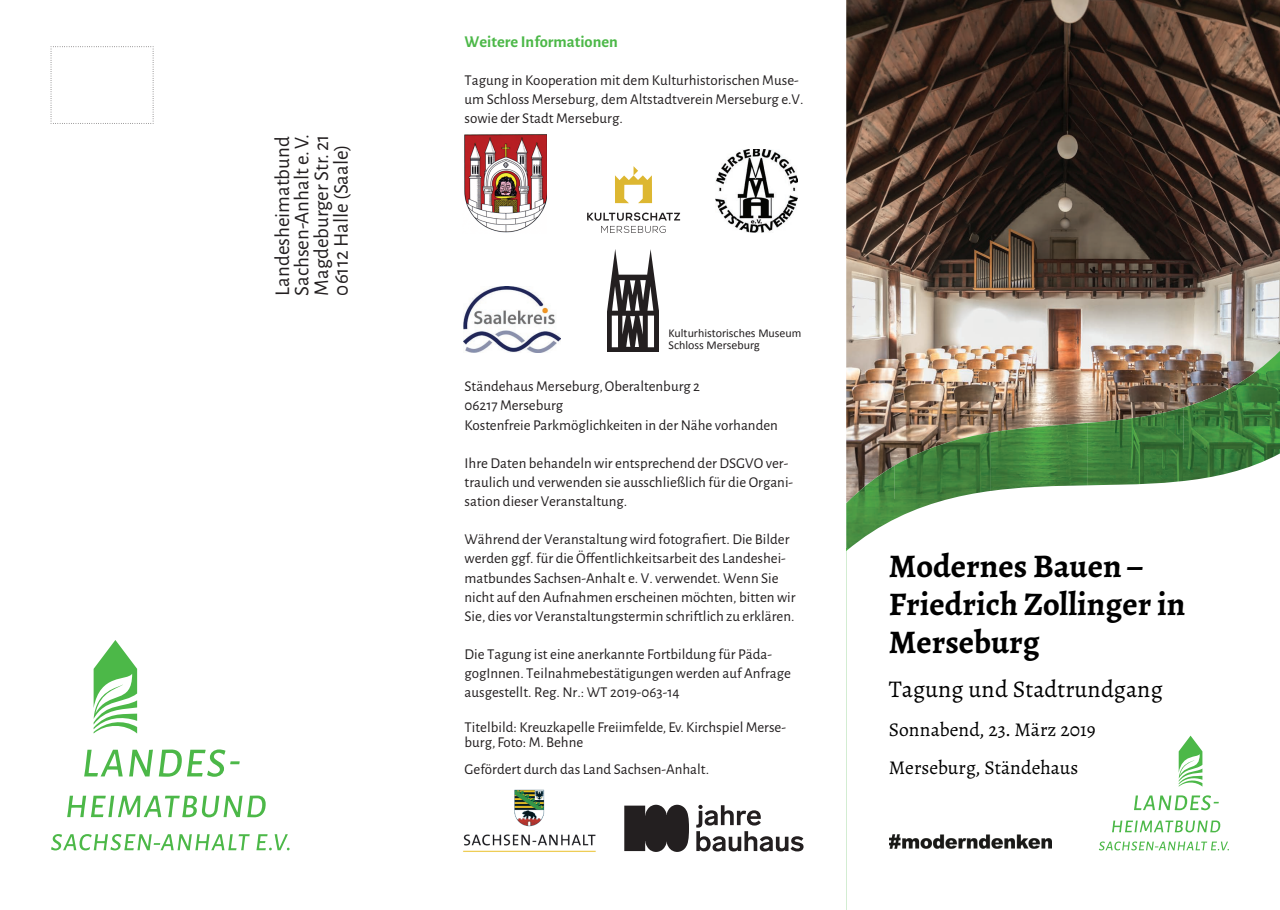
<style>
.page{position:relative;width:1280px;height:910px;background:#fff}
.page>*{position:absolute;margin:0;border:0;box-sizing:border-box;transform-origin:0 0}
.t1{font:700 33px/38.2px "Alegreya";color:#000}
.t2{font:24px "Alegreya";color:#000}
.t3{font:21px/19.5px "Alegreya Sans";color:#231f20;text-align:justify}
.t4{font:19.5px/38.2px "Alegreya";color:#000}
.t5{font:700 16.5px "Alegreya Sans";color:#4cb848}
.t6{font:15px/19.2px "Alegreya Sans";color:#231f20}
.t7{font:12px/12px "Calibri";color:#231f20}
</style>
<div class="page">
<img style="left:846px;top:0;width:434px;height:439px">
<img style="left:1183px;top:351px;width:97px;height:88px">
<img style="left:894px;top:432px;width:97px;height:7px">
<img style="left:991px;top:423px;width:96px;height:16px">
<img style="left:1087px;top:407px;width:97px;height:32px">
<svg style="left:846px;top:439px;width:434px;height:471px"></svg>
<svg style="left:51px;top:46px;width:103px;height:78px"></svg>
<svg style="left:94px;top:640px;width:43px;height:93px"></svg>
<svg style="left:67px;top:796px;width:199px;height:21px"></svg>
<svg style="left:51px;top:834px;width:239px;height:16px"></svg>
<svg style="left:84px;top:749px;width:156px;height:28px"></svg>
<img style="left:463px;top:789px;width:133px;height:63px">
<svg style="left:587px;top:212px;width:93px;height:21px"></svg>
<svg style="left:615px;top:166px;width:37px;height:37px"></svg>
<img style="left:463px;top:286px;width:97px;height:66px">
<img style="left:607px;top:249px;width:52px;height:102px">
<img style="left:464px;top:134px;width:83px;height:99px">
<img style="left:715px;top:149px;width:82px;height:83px">
<svg style="left:624px;top:805px;width:65px;height:47px;background:#373334"></svg>
<svg style="left:696px;top:805px;width:107px;height:46px"></svg>
<img style="left:864px;top:830px;width:188px;height:31px">
<svg style="left:1179px;top:736px;width:23px;height:51px"></svg>
<svg style="left:1112px;top:820px;width:108px;height:12px"></svg>
<svg style="left:1134px;top:795px;width:85px;height:15px"></svg>
<svg style="left:1099px;top:841px;width:130px;height:9px"></svg>
<h3 class="t3" style="left:272px;top:296px;width:163px;rotate:-90deg">Landesheimatbund Sachsen-Anhalt e. V.<br>Magdeburger Str. 21<br>06112 Halle (Saale)</h3>
<p class="t5" style="left:465px;top:29px;width:155px">Weitere Informationen</p>
<p class="t6" style="left:465px;top:70px;width:340px">Tagung in Kooperation mit dem Kulturhistorischen Muse&shy;um Schloss Merseburg, dem Altstadtverein Merseburg e.V. sowie der Stadt Merseburg.</p>
<p class="t7" style="left:668px;top:327px;width:134px">Kulturhistorisches Museum<br>Schloss Merseburg</p>
<p class="t6" style="left:465px;top:376px;width:315px">Ständehaus Merseburg, Oberaltenburg 2<br>06217 Merseburg<br>Kostenfreie Parkmöglichkeiten in der Nähe vorhanden</p>
<p class="t6" style="left:465px;top:453px;width:330px">Ihre Daten behandeln wir entsprechend der DSGVO ver&shy;traulich und verwenden sie ausschließlich für die Organi&shy;sation dieser Veranstaltung.</p>
<p class="t6" style="left:465px;top:529px;width:332px">Während der Veranstaltung wird fotografiert. Die Bilder werden ggf. für die Öffentlichkeitsarbeit des Landeshei&shy;matbundes Sachsen-Anhalt e. V. verwendet. Wenn Sie nicht auf den Aufnahmen erscheinen möchten, bitten wir Sie, dies vor Veranstaltungstermin schriftlich zu erklären.</p>
<p class="t6" style="left:465px;top:644px;width:328px">Die Tagung ist eine anerkannte Fortbildung für Päda&shy;gogInnen. Teilnahmebestätigungen werden auf Anfrage ausgestellt. Reg. Nr.: WT 2019-063-14</p>
<p class="t6" style="left:465px;top:719px;width:323px;line-height:15px">Titelbild: Kreuzkapelle Freiimfelde, Ev. Kirchspiel Merse&shy;burg, Foto: M. Behne</p>
<p class="t6" style="left:465px;top:759px;width:246px">Gefördert durch das Land Sachsen-Anhalt.</p>
<h1 class="t1" style="left:889px;top:547px;width:298px">Modernes Bauen –<br>Friedrich Zollinger in<br>Merseburg</h1>
<h2 class="t2" style="left:889px;top:675px;width:276px">Tagung und Stadtrundgang</h2>
<h3 class="t4" style="left:889px;top:710px;width:209px">Sonnabend, 23. März 2019<br>Merseburg, Ständehaus</h3>
</div>
